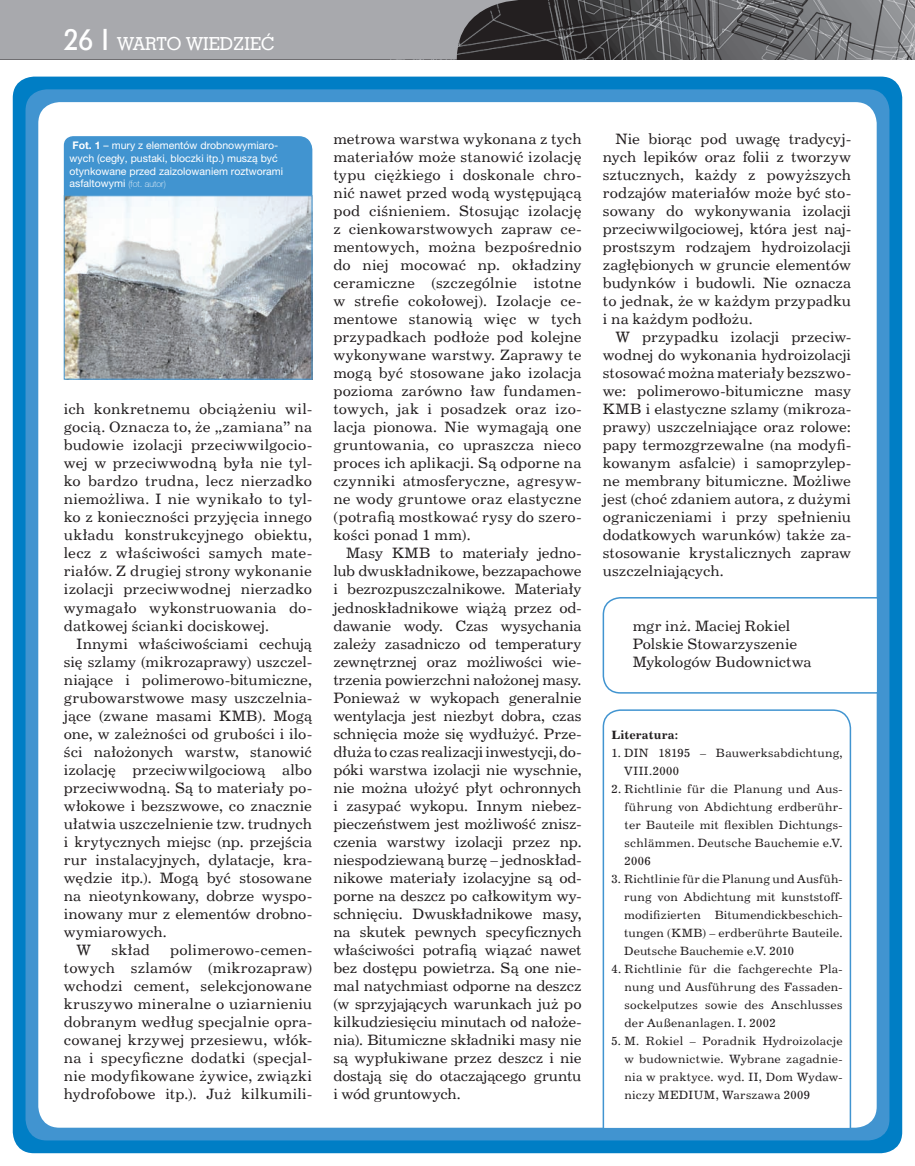
<style>
.page{position:relative;width:915px;height:1166px;background:#fff}
.page>*{position:absolute;margin:0;border:0;box-sizing:border-box;transform-origin:0 0}
.t1{font:18px "Geo Slab 703 Md EU";color:#fff}
.t2{font:15px/18px "Century 731 EU";letter-spacing:.005em;color:#231f20;text-align:justify}
.t3{font:12px/18px "Century 731 EU";letter-spacing:.02em;color:#231f20;text-align:justify}
.t4{font:700 12px "Century 731 EU";letter-spacing:.015em;color:#231f20}
.t5{font:10.5px/12.6px "Helvetica Neue LT Pro";color:#fff}
.s1{font-family:"Geometr 212 Cn EU";font-size:27px}
.s2{font-weight:700}
.s3{font-family:"Helvetica Neue CE";font-weight:100;font-size:9px}
</style>
<div class="page">
<div style="left:13px;top:77px;width:888px;height:1075px;background:#007ec5;border-radius:21px"></div>
<div style="left:26px;top:89px;width:863px;height:1051px;background:#4194d0;border-radius:21px"></div>
<div style="left:38px;top:102px;width:838px;height:1025px;background:#fff;border-radius:21px"></div>
<img style="left:520px;top:0;width:394px;height:60px">
<svg style="left:0;top:0;width:520px;height:60px;background:#9a9b9f"></svg>
<svg style="left:601px;top:709px;width:250px;height:419px"></svg>
<svg style="left:602px;top:596px;width:275px;height:98px"></svg>
<img style="left:66px;top:197px;width:244px;height:180px">
<div style="left:64px;top:195px;width:248px;height:184px;border:1px solid #4194d0"></div>
<div style="left:63px;top:136px;width:250px;height:60px;background:#4194d0"></div>
<p class="t1" style="left:64px;top:32px;width:212px"><span class="s1">26 I</span> WARTO WIEDZIEĆ</p>
<p class="t5" style="left:70px;top:139px;width:215px"><span class="s2">Fot. 1</span> – mury z elementów drobnowymiaro&shy;wych (cegły, pustaki, bloczki itp.) muszą być otynkowane przed zaizolowaniem roztworami asfaltowymi <span class="s3">(fot. autor)</span></p>
<p class="t2" style="left:64px;top:400px;width:250px">ich konkretnemu obciążeniu wil&shy;gocią. Oznacza to, że „zamiana” na budowie izolacji przeciwwilgocio&shy;wej w przeciwwodną była nie tyl&shy;ko bardzo trudna, lecz nierzadko niemożliwa. I nie wynikało to tyl&shy;ko z konieczności przyjęcia innego układu konstrukcyjnego obiektu, lecz z właściwości samych mate&shy;riałów. Z drugiej strony wykonanie izolacji przeciwwodnej nierzadko wymagało wykonstruowania do&shy;datkowej ścianki dociskowej.</p>
<p class="t2" style="left:77px;top:634px;width:237px">Innymi właściwościami cechują</p>
<p class="t2" style="left:64px;top:652px;width:250px">się szlamy (mikrozaprawy) uszczel-</p>
<p class="t2" style="left:64px;top:670px;width:249px">niające i polimerowo-bitumiczne,</p>
<p class="t2" style="left:64px;top:688px;width:250px">grubowarstwowe masy uszczelnia-</p>
<p class="t2" style="left:64px;top:706px;width:250px">jące (zwane masami KMB). Mogą</p>
<p class="t2" style="left:64px;top:724px;width:250px">one, w zależności od grubości i ilo-</p>
<p class="t2" style="left:64px;top:742px;width:250px">ści nałożonych warstw, stanowić</p>
<p class="t2" style="left:64px;top:760px;width:249px">izolację przeciwwilgociową albo</p>
<p class="t2" style="left:64px;top:778px;width:250px">przeciwwodną. Są to materiały po-</p>
<p class="t2" style="left:64px;top:796px;width:249px">włokowe i bezszwowe, co znacznie</p>
<p class="t2" style="left:64px;top:814px;width:249px">ułatwia uszczelnienie tzw. trudnych</p>
<p class="t2" style="left:64px;top:832px;width:249px">i krytycznych miejsc (np. przejścia</p>
<p class="t2" style="left:64px;top:850px;width:250px">rur instalacyjnych, dylatacje, kra-</p>
<p class="t2" style="left:64px;top:868px;width:249px">wędzie itp.). Mogą być stosowane</p>
<p class="t2" style="left:64px;top:886px;width:250px">na nieotynkowany, dobrze wyspo-</p>
<p class="t2" style="left:64px;top:904px;width:250px">inowany mur z elementów drobno-</p>
<p class="t2" style="left:64px;top:922px;width:104px">wymiarowych.</p>
<p class="t2" style="left:77px;top:940px;width:16px">W</p>
<p class="t2" style="left:112px;top:940px;width:40px">skład</p>
<p class="t2" style="left:64px;top:940px;width:250px;text-indent:106px">polimerowo-cemen&shy;towych szlamów (mikrozapraw) wchodzi cement, selekcjonowane kruszywo mineralne o uziarnieniu dobranym według specjalnie opra&shy;cowanej krzywej przesiewu, włók&shy;na i specyficzne dodatki (specjal&shy;nie modyfikowane żywice, związki hydrofobowe itp.). Już kilkumili-</p>
<p class="t2" style="left:333px;top:130px;width:250px">metrowa warstwa wykonana z tych materiałów może stanowić izolację typu ciężkiego i doskonale chro&shy;nić nawet przed wodą występującą pod ciśnieniem. Stosując izolację z cienkowarstwowych zapraw ce&shy;mentowych, można bezpośrednio do niej mocować np. okładziny ceramiczne (szczególnie istotne w strefie cokołowej). Izolacje ce&shy;mentowe stanowią więc w tych przypadkach podłoże pod kolejne wykonywane warstwy. Zaprawy te mogą być stosowane jako izolacja pozioma zarówno ław fundamen&shy;towych, jak i posadzek oraz izo&shy;lacja pionowa. Nie wymagają one gruntowania, co upraszcza nieco proces ich aplikacji. Są odporne na czynniki atmosferyczne, agresyw&shy;ne wody gruntowe oraz elastyczne (potrafią mostkować rysy do szero&shy;kości ponad 1 mm).</p>
<p class="t2" style="left:333px;top:544px;width:250px;text-indent:13px">Masy KMB to materiały jedno&shy;lub dwuskładnikowe, bezzapachowe i bezrozpuszczalnikowe. Materiały jednoskładnikowe wiążą przez od&shy;dawanie wody. Czas wysychania zależy zasadniczo od temperatury zewnętrznej oraz możliwości wie&shy;trzenia powierzchni nałożonej masy.<br>Ponieważ w wykopach generalnie wentylacja jest niezbyt dobra, czas schnięcia może się wydłużyć. Prze&shy;dłuża to czas realizacji inwestycji, do&shy;póki warstwa izolacji nie wyschnie, nie można ułożyć płyt ochronnych i zasypać wykopu. Innym niebez&shy;pieczeństwem jest możliwość znisz&shy;czenia warstwy izolacji przez np. niespodziewaną burzę – jednoskład&shy;nikowe materiały izolacyjne są od&shy;porne na deszcz po całkowitym wy&shy;schnięciu. Dwuskładnikowe masy, na skutek pewnych specyficznych właściwości potrafią wiązać nawet bez dostępu powietrza. Są one nie&shy;mal natychmiast odporne na deszcz (w sprzyjających warunkach już po kilkudziesięciu minutach od nałoże&shy;nia). Bitumiczne składniki masy nie są wypłukiwane przez deszcz i nie dostają się do otaczającego gruntu i wód gruntowych.</p>
<p class="t2" style="left:602px;top:130px;width:250px;text-indent:13px">Nie biorąc pod uwagę tradycyj&shy;nych lepików oraz folii z tworzyw sztucznych, każdy z powyższych rodzajów materiałów może być sto&shy;sowany do wykonywania izolacji przeciwwilgociowej, która jest naj&shy;prostszym rodzajem hydroizolacji zagłębionych w gruncie elementów budynków i budowli. Nie oznacza to jednak, że w każdym przypadku i na każdym podłożu.</p>
<p class="t2" style="left:602px;top:328px;width:250px;text-indent:13px">W przypadku izolacji przeciw&shy;wodnej do wykonania hydroizolacji stosować można materiały bezszwo&shy;we: polimerowo-bitumiczne masy KMB i elastyczne szlamy (mikroza&shy;prawy) uszczelniające oraz rolowe: papy termozgrzewalne (na modyfi&shy;kowanym asfalcie) i samoprzylep&shy;ne membrany bitumiczne. Możliwe jest (choć zdaniem autora, z dużymi ograniczeniami i przy spełnieniu dodatkowych warunków) także za&shy;stosowanie krystalicznych zapraw uszczelniających.</p>
<p class="t2" style="left:632px;top:616px;width:180px;text-align:left">mgr inż. Maciej Rokiel<br>Polskie Stowarzyszenie<br>Mykologów Budownictwa</p>
<p class="t4" style="left:611px;top:726px;width:68px">Literatura:</p>
<p class="t3" style="left:624px;top:743px;width:220px;text-indent:-13px">1. DIN 18195 – Bauwerksabdichtung,<br>VIII.2000</p>
<p class="t3" style="left:624px;top:779px;width:219px;text-indent:-13px">2. Richtlinie für die Planung und Aus&shy;führung von Abdichtung erdberühr&shy;ter Bauteile mit flexiblen Dichtungs&shy;schlämmen. Deutsche Bauchemie e.V.<br>2006</p>
<p class="t3" style="left:624px;top:869px;width:220px;text-indent:-13px">3. Richtlinie für die Planung und Ausfüh&shy;rung von Abdichtung mit kunststoff&shy;modifizierten Bitumendickbeschich&shy;tungen (KMB) – erdberührte Bauteile.<br>Deutsche Bauchemie e.V. 2010</p>
<p class="t3" style="left:624px;top:959px;width:219px;text-indent:-13px">4. Richtlinie für die fachgerechte Pla&shy;nung und Ausführung des Fassaden&shy;sockelputzes sowie des Anschlusses der Außenanlagen. I. 2002</p>
<p class="t3" style="left:624px;top:1031px;width:220px;text-indent:-13px">5. M. Rokiel – Poradnik Hydroizolacje w budownictwie. Wybrane zagadnie&shy;nia w praktyce. wyd. II, Dom Wydaw&shy;niczy MEDIUM, Warszawa 2009</p>
</div>
